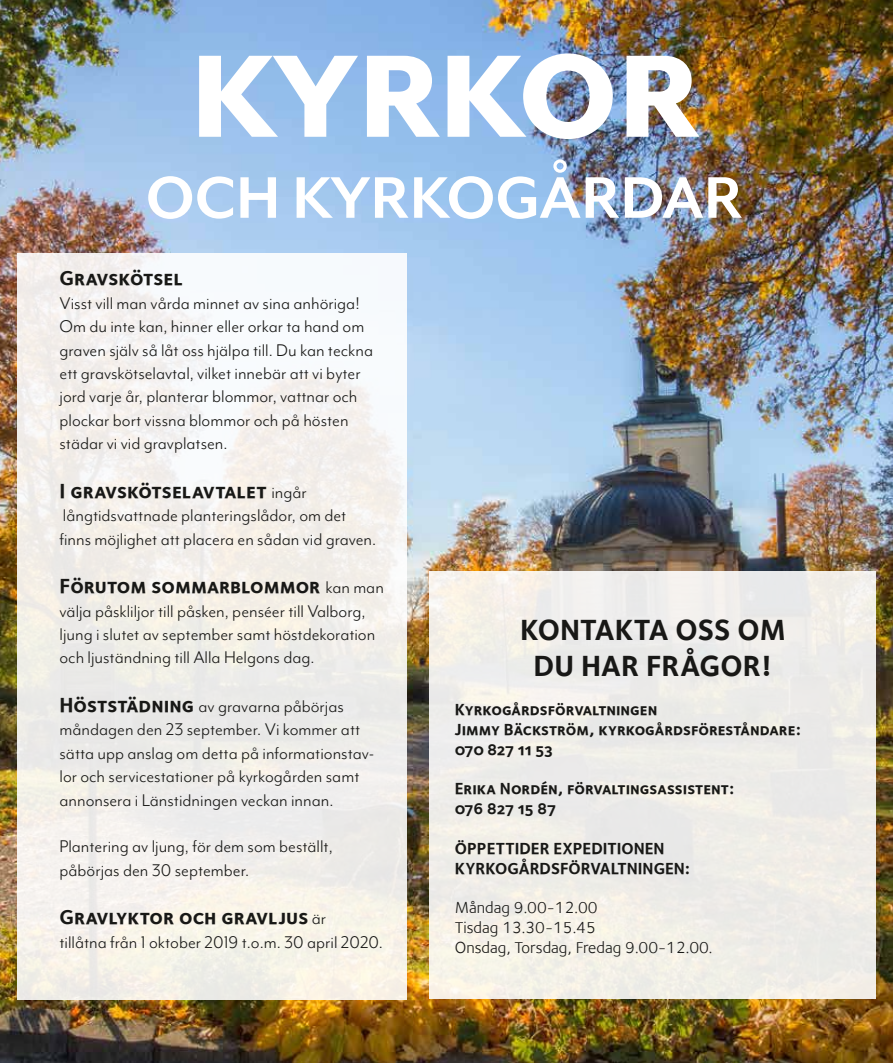
<style>
.page{position:relative;width:893px;height:1063px;background:#fff}
.page>*{position:absolute;margin:0;border:0;box-sizing:border-box;transform-origin:0 0}
.t1{font:800 135px "Mr Eaves Mod OT";color:#fff}
.t2{font:700 67.5px "Mr Eaves Mod OT";color:#fff}
.t3{font:700 30px/36px "Foundry Sterling";color:#181816;text-align:center}
.t4{font:21px "Foundry Sterling Bold Expert";color:#181816}
.t5{font:19.5px/23.4px "Mr Eaves Mod OT";color:#181816}
.t6{font:16.5px/19.8px "Foundry Sterling Bold Expert";color:#181816}
.t7{font:16.5px/19.8px "Foundry Sterling";color:#181816}
.s1{font-family:"Mr Eaves Mod OT";font-size:19.5px}
.s2{font-family:"Foundry Sterling Bold Expert";font-size:21px}
</style>
<div class="page">
<img style="left:0;top:0;width:893px;height:1063px">
<div style="left:17px;top:253px;width:389px;height:746px;background:linear-gradient(to bottom,#f5f4f4,#f1ede6)"></div>
<div style="left:430px;top:572px;width:446px;height:427px;background:#eeede8"></div>
<h1 class="t1" style="left:190px;top:23px;width:510px">KYRKOR</h1>
<h2 class="t2" style="left:146px;top:161px;width:599px">OCH KYRKOGÅRDAR</h2>
<p class="t4" style="left:60px;top:266px;width:125px">Gravskötsel</p>
<p class="t5" style="left:60px;top:291px;width:315px">Visst vill man vårda minnet av sina anhöriga!<br>Om du inte kan, hinner eller orkar ta hand om graven själv så låt oss hjälpa till. Du kan teckna ett gravskötselavtal, vilket innebär att vi byter jord varje år, planterar blommor, vattnar och plockar bort vissna blommor och på hösten städar vi vid gravplatsen.</p>
<p class="t4" style="left:60px;top:478px;width:249px">I gravskötselavtalet <span class="s1">ingår</span></p>
<p class="t5" style="left:60px;top:504px;width:318px">långtidsvattnade planteringslådor, om det finns möjlighet att placera en sådan vid graven.</p>
<p class="t4" style="left:60px;top:574px;width:326px">Förutom sommarblommor <span class="s1">kan man</span></p>
<p class="t5" style="left:60px;top:599px;width:317px">välja påskliljor till påsken, penséer till Valborg, ljung i slutet av september samt höstdekoration och ljuständning till Alla Helgons dag.</p>
<p class="t5" style="left:60px;top:695px;width:316px"><span class="s2">Höststädning</span> av gravarna påbörjas måndagen den 23 september. Vi kommer att sätta upp anslag om detta på informationstav&shy;lor och servicestationer på kyrkogården samt annonsera i Länstidningen veckan innan.</p>
<p class="t5" style="left:60px;top:835px;width:275px">Plantering av ljung, för dem som beställt, påbörjas den 30 september.</p>
<p class="t4" style="left:60px;top:905px;width:268px">Gravlyktor och gravljus <span class="s1">är</span></p>
<p class="t5" style="left:60px;top:930px;width:325px">tillåtna från 1 oktober 2019 t.o.m. 30 april 2020.</p>
<h3 class="t3" style="left:520px;top:611px;width:267px">KONTAKTA OSS OM<br>DU HAR FRÅGOR!</h3>
<p class="t6" style="left:455px;top:699px;width:348px">Kyrkogårdsförvaltningen<br>Jimmy Bäckström, kyrkogårdsföreståndare:<br>070 827 11 53</p>
<p class="t6" style="left:455px;top:779px;width:281px">Erika Nordén, förvaltingsassistent:<br>076 827 15 87</p>
<p class="t6" style="left:455px;top:838px;width:236px">ÖPPETTIDER EXPEDITIONEN<br>KYRKOGÅRDSFÖRVALTNINGEN:</p>
<p class="t7" style="left:455px;top:898px;width:259px">Måndag 9.00-12.00<br>Tisdag 13.30-15.45<br>Onsdag, Torsdag, Fredag 9.00-12.00.</p>
</div>
